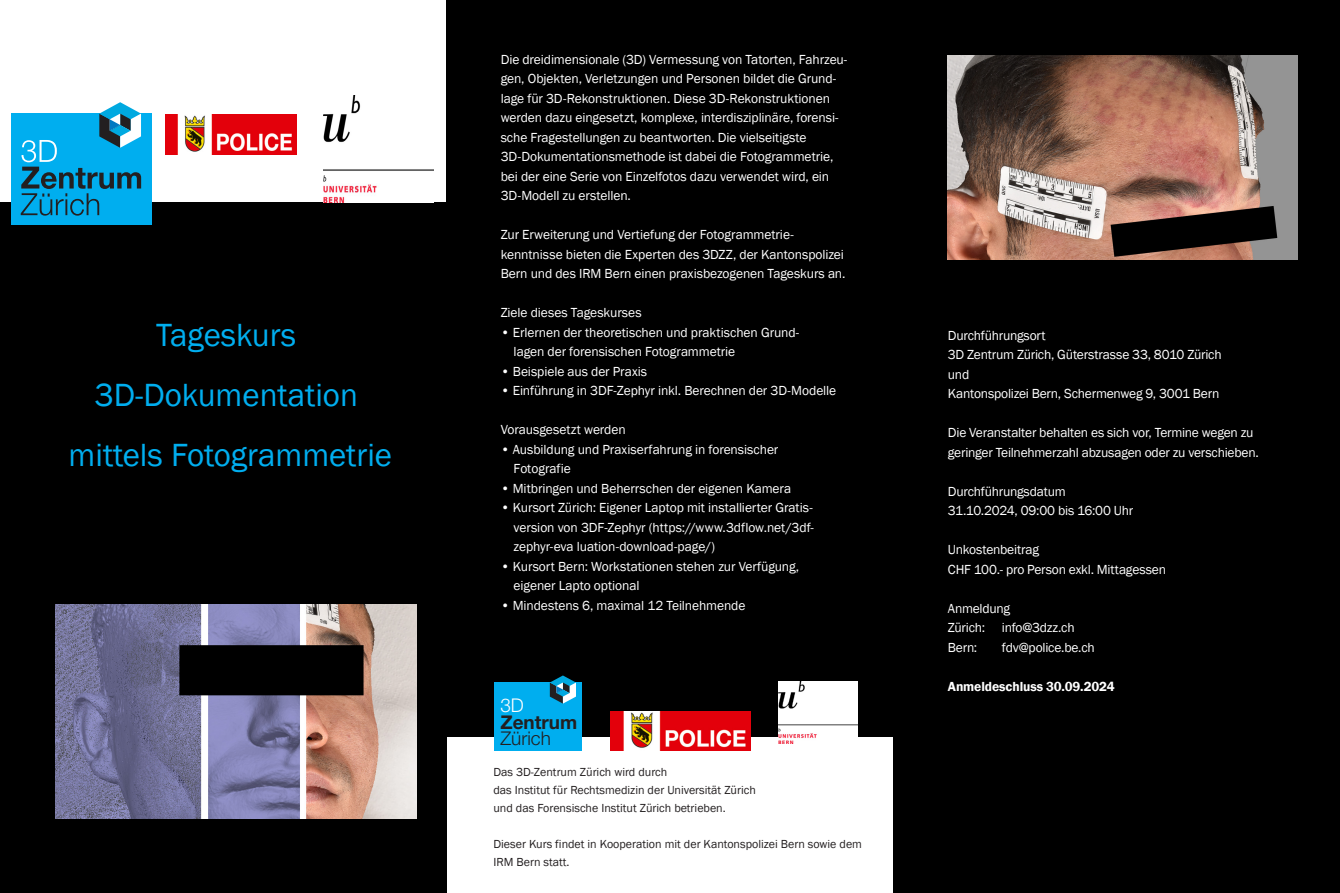
<style>
.page{position:relative;width:1340px;height:893px;background:#fff}
.page>*{position:absolute;margin:0;border:0;box-sizing:border-box;transform-origin:0 0}
.t1{font:33px "Franklin Gothic";color:#00aeef}
.t2{font:700 18.9px/16.5px "Helvetica Neue";color:#231f20}
.t3{font:13.5px/19.5px "Franklin Gothic";letter-spacing:-.01em;color:#fff}
.t4{font:600 13.5px "Franklin Gothic";letter-spacing:-.01em;color:#fff}
.t5{font:12px/18px "Franklin Gothic";color:#231f20}
.s1{font-weight:300;color:#fff}
.s2{font-weight:300}
</style>
<div class="page">
<div style="left:446px;top:0;width:447px;height:736px;background:#000"></div>
<div style="left:494px;top:682px;width:88px;height:69px;background:#00aeef"></div>
<svg style="left:550px;top:675px;width:26px;height:29px"></svg>
<img style="left:611px;top:711px;width:140px;height:40px">
<img style="left:778px;top:682px;width:79px;height:61px">
<div style="left:0;top:202px;width:446px;height:691px;background:#000"></div>
<div style="left:11px;top:114px;width:140px;height:111px;background:#00aeef"></div>
<svg style="left:21px;top:102px;width:120px;height:114px"></svg>
<img style="left:55px;top:604px;width:361px;height:215px">
<img style="left:165px;top:114px;width:131px;height:40px">
<img style="left:324px;top:95px;width:109px;height:107px">
<div style="left:893px;top:0;width:446px;height:893px;background:#000"></div>
<img style="left:947px;top:55px;width:350px;height:205px">
<p class="t1" style="left:156px;top:314px;width:141px">Tageskurs</p>
<p class="t1" style="left:94px;top:374px;width:265px">3D-Dokumentation</p>
<p class="t1" style="left:69px;top:434px;width:325px">mittels Fotogrammetrie</p>
<p class="t3" style="left:500px;top:50px;width:348px">Die dreidimensionale (3D) Vermessung von Tatorten, Fahrzeu&shy;gen, Objekten, Verletzungen und Personen bildet die Grund&shy;lage für 3D-Rekonstruktionen. Diese 3D-Rekonstruktionen werden dazu eingesetzt, komplexe, interdisziplinäre, forensi&shy;sche Fragestellungen zu beantworten. Die vielseitigste 3D-Dokumentationsmethode ist dabei die Fotogrammetrie, bei der eine Serie von Einzelfotos dazu verwendet wird, ein 3D-Modell zu erstellen.</p>
<p class="t3" style="left:500px;top:225px;width:346px">Zur Erweiterung und Vertiefung der Fotogrammetrie&shy;kenntnisse bieten die Experten des 3DZZ, der Kantonspolizei<br>Bern und des IRM Bern einen praxisbezogenen Tageskurs an.</p>
<p class="t3" style="left:500px;top:303px;width:142px">Ziele dieses Tageskurses</p>
<p class="t3" style="left:500px;top:323px;width:300px">• Erlernen der theoretischen und praktischen Grund-</p>
<p class="t3" style="left:513px;top:342px;width:223px">lagen der forensischen Fotogrammetrie</p>
<p class="t3" style="left:500px;top:362px;width:148px">• Beispiele aus der Praxis</p>
<p class="t3" style="left:500px;top:381px;width:337px">• Einführung in 3DF-Zephyr inkl. Berechnen der 3D-Modelle</p>
<p class="t3" style="left:500px;top:420px;width:127px">Vorausgesetzt werden</p>
<p class="t3" style="left:500px;top:440px;width:279px">• Ausbildung und Praxiserfahrung in forensischer</p>
<p class="t3" style="left:513px;top:459px;width:59px">Fotografie</p>
<p class="t3" style="left:500px;top:479px;width:292px">• Mitbringen und Beherrschen der eigenen Kamera</p>
<p class="t3" style="left:513px;top:498px;width:302px;text-align:justify;text-indent:-13px">• Kursort Zürich: Eigener Laptop mit installierter Gratis&shy;version von 3DF-Zephyr (https://www.3dflow.net/3df&shy;zephyr-eva luation-download-page/)</p>
<p class="t3" style="left:513px;top:557px;width:287px;text-indent:-13px">• Kursort Bern: Workstationen stehen zur Verfügung, eigener Lapto optional</p>
<p class="t3" style="left:500px;top:596px;width:246px">• Mindestens 6, maximal 12 Teilnehmende</p>
<p class="t2" style="left:500px;top:697px;width:78px"><span class="s1">3D<br></span>Zentrum<br><span class="s2">Zürich</span></p>
<p class="t5" style="left:493px;top:763px;width:264px">Das 3D-Zentrum Zürich wird durch<br>das Institut für Rechtsmedizin der Universität Zürich und das Forensische Institut Zürich betrieben.</p>
<p class="t5" style="left:493px;top:835px;width:370px">Dieser Kurs findet in Kooperation mit der Kantonspolizei Bern sowie dem<br>IRM Bern statt.</p>
<p class="t3" style="left:947px;top:326px;width:99px">Durchführungsort</p>
<p class="t3" style="left:947px;top:345px;width:275px">3D Zentrum Zürich, Güterstrasse 33, 8010 Zürich</p>
<p class="t3" style="left:947px;top:365px;width:23px">und</p>
<p class="t3" style="left:947px;top:384px;width:273px">Kantonspolizei Bern, Schermenweg 9, 3001 Bern</p>
<p class="t3" style="left:947px;top:423px;width:312px">Die Veranstalter behalten es sich vor, Termine wegen zu geringer Teilnehmerzahl abzusagen oder zu verschieben.</p>
<p class="t3" style="left:947px;top:482px;width:119px">Durchführungsdatum</p>
<p class="t3" style="left:947px;top:501px;width:187px">31.10.2024, 09:00 bis 16:00 Uhr</p>
<p class="t3" style="left:947px;top:540px;width:93px">Unkostenbeitrag</p>
<p class="t3" style="left:947px;top:560px;width:220px">CHF 100.- pro Person exkl. Mittagessen</p>
<p class="t3" style="left:947px;top:599px;width:64px">Anmeldung</p>
<p class="t3" style="left:947px;top:618px;width:128px">Zürich: info@3dzz.ch</p>
<p class="t3" style="left:947px;top:638px;width:31px">Bern:</p>
<p class="t3" style="left:1001px;top:638px;width:94px">fdv@police.be.ch</p>
<p class="t4" style="left:947px;top:678px;width:168px">Anmeldeschluss 30.09.2024</p>
</div>
